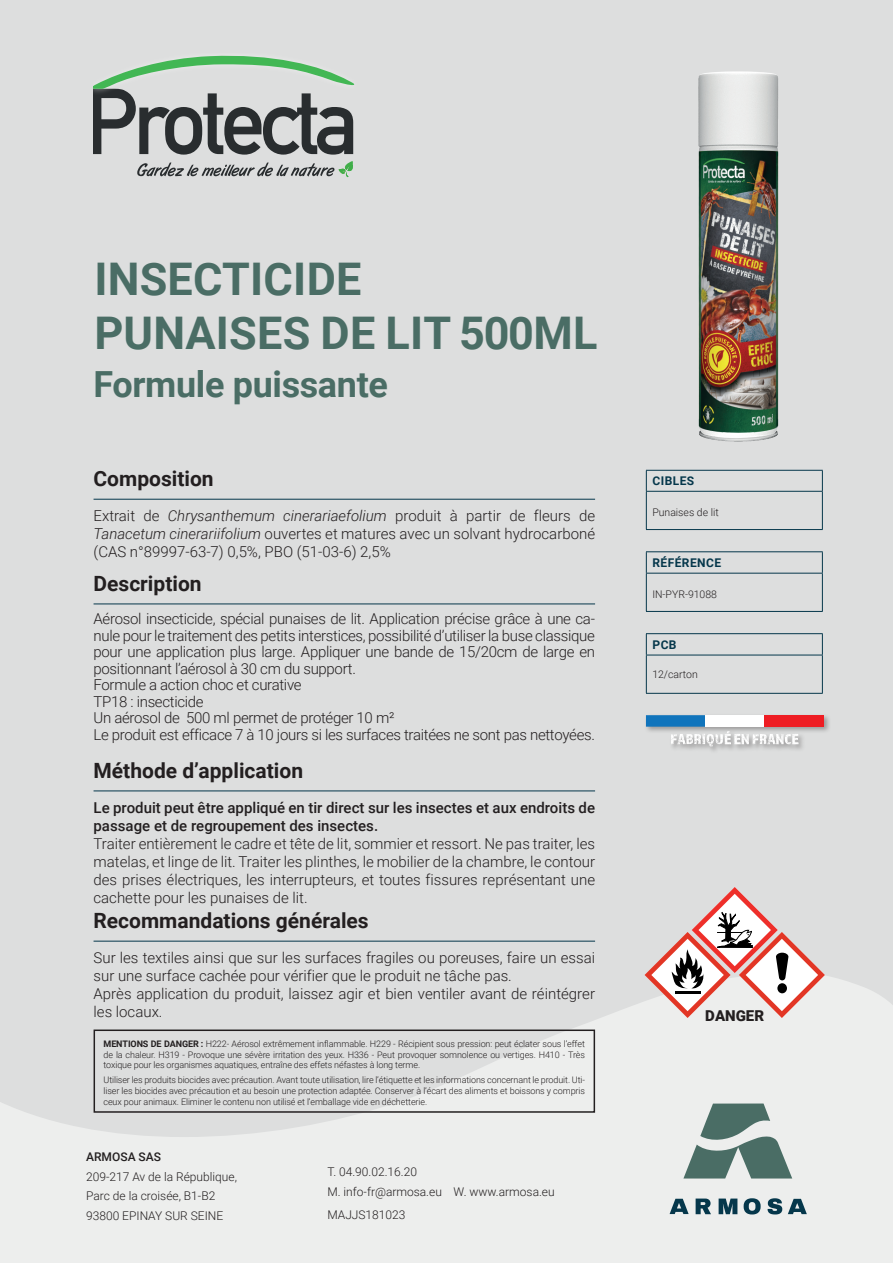
<style>
.page{position:relative;width:893px;height:1263px;background:#dddede}
.page>*{position:absolute;margin:0;border:0;box-sizing:border-box;transform-origin:0 0}
.t1{font:700 45px/54px "Roboto";letter-spacing:.005em;color:#4a6d65}
.t2{font:700 36px "Roboto";letter-spacing:-.01em;color:#4a6d65}
.t3{font:700 21px "Roboto";color:#231f20}
.t4{font:300 15px/16.5px "Roboto";letter-spacing:-.02em;color:#231f20;text-align:justify}
.t5{font:300 15px/18px "Roboto";color:#231f20}
.t6{font:500 15px/18px "Roboto";color:#231f20}
.t7{font:900 15px "Roboto";color:#231f20}
.t8{font:300 12px/19.5px "Roboto";color:#231f20}
.t9{font:700 12px "Roboto";letter-spacing:.035em;color:#05374b}
.t10{font:500 12px "Roboto";color:#231f20}
.t11{font:300 10.5px "Roboto";color:#231f20}
.t12{font:300 9px/10.8px "Roboto";letter-spacing:-.01em;color:#231f20;text-align:justify}
.s1{font-style:italic}
.s2{font-weight:700}
</style>
<div class="page">
<svg style="left:0;top:976px;width:893px;height:287px;fill:#edeeed"></svg>
<svg style="left:646px;top:470px;width:177px;height:59px"></svg>
<hr style="left:646px;top:491px;width:177px;height:1px;background:#05374b">
<hr style="left:646px;top:492px;width:1px;height:37px;background:#05374b">
<hr style="left:822px;top:492px;width:1px;height:37px;background:#05374b">
<hr style="left:646px;top:529px;width:177px;height:1px;background:#05374b">
<svg style="left:683px;top:1103px;width:109px;height:75px"></svg>
<svg style="left:788px;top:1199px;width:19px;height:15px"></svg>
<svg style="left:670px;top:1199px;width:19px;height:15px"></svg>
<svg style="left:696px;top:1198px;width:15px;height:16px"></svg>
<svg style="left:719px;top:1198px;width:18px;height:16px"></svg>
<svg style="left:744px;top:1198px;width:17px;height:16px"></svg>
<svg style="left:768px;top:1198px;width:14px;height:16px"></svg>
<svg style="left:137px;top:161px;width:216px;height:16px"></svg>
<svg style="left:94px;top:55px;width:261px;height:100px"></svg>
<hr style="left:646px;top:551px;width:177px;height:1px;background:#05374b">
<svg style="left:646px;top:552px;width:177px;height:59px"></svg>
<hr style="left:646px;top:573px;width:177px;height:1px;background:#05374b">
<hr style="left:646px;top:573px;width:1px;height:38px;background:#05374b">
<hr style="left:822px;top:573px;width:1px;height:38px;background:#05374b">
<hr style="left:646px;top:611px;width:177px;height:1px;background:#05374b">
<hr style="left:646px;top:633px;width:177px;height:1px;background:#05374b">
<svg style="left:646px;top:634px;width:177px;height:59px"></svg>
<hr style="left:646px;top:655px;width:177px;height:1px;background:#05374b">
<hr style="left:646px;top:655px;width:1px;height:38px;background:#05374b">
<hr style="left:822px;top:655px;width:1px;height:38px;background:#05374b">
<hr style="left:646px;top:693px;width:177px;height:1px;background:#05374b">
<div style="left:94px;top:1029px;width:501px;height:84px;border:2px solid #231f20"></div>
<img style="left:698px;top:71px;width:81px;height:371px">
<div style="left:644px;top:713px;width:187px;height:41px;background:#231f20;opacity:.36"></div>
<div style="left:646px;top:715px;width:59px;height:12px;background:#1074bc"></div>
<div style="left:705px;top:715px;width:59px;height:12px;background:#fff"></div>
<div style="left:764px;top:715px;width:59px;height:12px;background:#ee1d23"></div>
<svg style="left:671px;top:731px;width:127px;height:15px"></svg>
<hr style="left:94px;top:499px;width:501px;height:1px;background:#05374b">
<hr style="left:94px;top:603px;width:501px;height:1px;background:#05374b">
<hr style="left:94px;top:790px;width:501px;height:1px;background:#05374b">
<hr style="left:94px;top:941px;width:501px;height:1px;background:#05374b">
<svg style="left:644px;top:887px;width:181px;height:131px"></svg>
<h1 class="t1" style="left:94px;top:250px;width:505px">INSECTICIDE<br>PUNAISES DE LIT 500ML</h1>
<h2 class="t2" style="left:94px;top:359px;width:296px">Formule puissante</h2>
<h3 class="t3" style="left:94px;top:464px;width:122px">Composition</h3>
<p class="t4" style="left:94px;top:506px;width:503px;line-height:18px">Extrait de <span class="s1">Chrysanthemum cinerariaefolium</span> produit à partir de fleurs de <span class="s1">Tanacetum cinerariifolium</span> ouvertes et matures avec un solvant hydrocarboné (CAS n°89997-63-7) 0,5%, PBO (51-03-6) 2,5%</p>
<h3 class="t3" style="left:94px;top:569px;width:110px">Description</h3>
<p class="t4" style="left:94px;top:610px;width:503px;text-align:left">Aérosol insecticide, spécial punaises de lit. Application précise grâce à une ca&shy;nule pour le traitement des petits interstices, possibilité d’utiliser la buse classique pour une application plus large. Appliquer une bande de 15/20cm de large en positionnant l’aérosol à 30 cm du support.<br>Formule a action choc et curative<br>TP18 : insecticide<br>Un aérosol de 500 ml permet de protéger 10 m²<br>Le produit est efficace 7 à 10 jours si les surfaces traitées ne sont pas nettoyées.</p>
<h3 class="t3" style="left:94px;top:756px;width:211px">Méthode d’application</h3>
<p class="t6" style="left:94px;top:798px;width:503px">Le produit peut être appliqué en tir direct sur les insectes et aux endroits de passage et de regroupement des insectes.</p>
<p class="t4" style="left:94px;top:834px;width:503px;line-height:18px">Traiter entièrement le cadre et tête de lit, sommier et ressort. Ne pas traiter, les matelas, et linge de lit. Traiter les plinthes, le mobilier de la chambre, le contour des prises électriques, les interrupteurs, et toutes fissures représentant une cachette pour les punaises de lit.</p>
<h3 class="t3" style="left:94px;top:906px;width:277px">Recommandations générales</h3>
<p class="t5" style="left:94px;top:948px;width:503px">Sur les textiles ainsi que sur les surfaces fragiles ou poreuses, faire un essai sur une surface cachée pour vérifier que le produit ne tâche pas.<br>Après application du produit, laissez agir et bien ventiler avant de réintégrer les locaux.</p>
<p class="t12" style="left:104px;top:1038px;width:483px"><span class="s2">MENTIONS DE DANGER :</span> H222- Aérosol extrêmement inflammable. H229 - Récipient sous pression: peut éclater sous l’effet de la chaleur. H319 - Provoque une sévère irritation des yeux. H336 - Peut provoquer somnolence ou vertiges. H410 - Très toxique pour les organismes aquatiques, entraîne des effets néfastes à long terme.</p>
<p class="t12" style="left:104px;top:1074px;width:483px">Utiliser les produits biocides avec précaution. Avant toute utilisation, lire l’étiquette et les informations concernant le produit. Uti&shy;liser les biocides avec précaution et au besoin une protection adaptée. Conserver à l’écart des aliments et boissons y compris ceux pour animaux. Eliminer le contenu non utilisé et l’emballage vide en déchetterie.</p>
<p class="t10" style="left:86px;top:1148px;width:76px">ARMOSA SAS</p>
<p class="t8" style="left:86px;top:1166px;width:152px">209-217 Av de la République,<br>Parc de la croisée, B1-B2<br>93800 EPINAY SUR SEINE</p>
<p class="t8" style="left:327px;top:1162px;width:229px">T. 04.90.02.16.20<br>M. info-fr@armosa.eu W. www.armosa.eu</p>
<p class="t8" style="left:327px;top:1204px;width:80px">MAJJS181023</p>
<p class="t9" style="left:652px;top:473px;width:43px">CIBLES</p>
<p class="t11" style="left:652px;top:505px;width:68px">Punaises de lit</p>
<p class="t9" style="left:652px;top:554px;width:70px">RÉFÉRENCE</p>
<p class="t11" style="left:652px;top:587px;width:66px">IN-PYR-91088</p>
<p class="t9" style="left:652px;top:636px;width:26px">PCB</p>
<p class="t11" style="left:652px;top:667px;width:47px">12/carton</p>
<p class="t7" style="left:705px;top:1005px;width:60px">DANGER</p>
</div>
